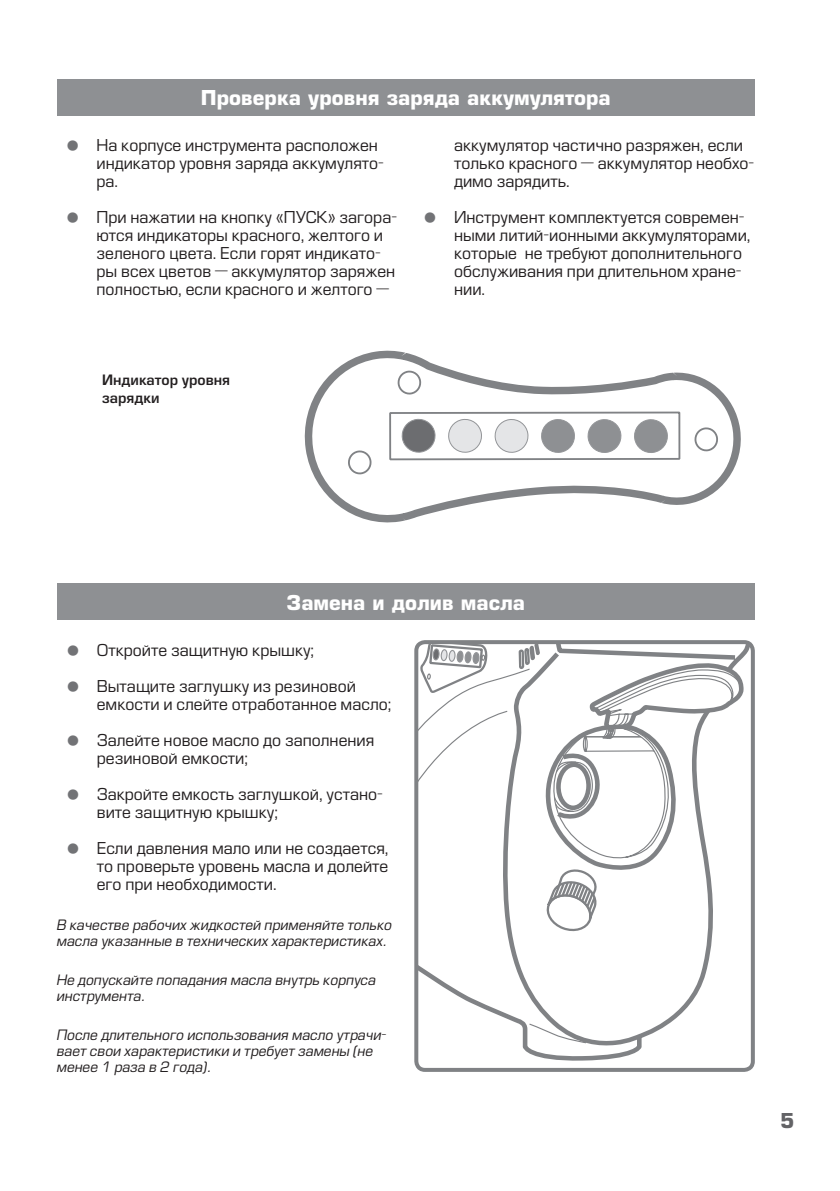
<style>
.page{position:relative;width:840px;height:1191px;background:#fff}
.page>*{position:absolute;margin:0;border:0;box-sizing:border-box;transform-origin:0 0}
.t1{font:700 20px "Europe";color:#fff}
.t2{font:700 20px "Europe";color:#636366}
.t3{font:16px/18px "Europe";color:#231f20}
.t4{font:italic 14px/16px "Europe";color:#231f20}
.t5{font:14px/18px "Europe Demi";color:#231f20}
.s1{font-size:48px;color:#727376}
</style>
<div class="page">
<svg style="left:419px;top:642px;width:333px;height:417px"></svg>
<svg style="left:501px;top:932px;width:142px;height:117px"></svg>
<svg style="left:419px;top:668px;width:168px;height:375px"></svg>
<svg style="left:420px;top:645px;width:325px;height:287px"></svg>
<div style="left:414px;top:640px;width:340px;height:431px;border:4px solid #808285;border-radius:9px"></div>
<svg style="left:304px;top:354px;width:436px;height:169px"></svg>
<svg style="left:346px;top:369px;width:372px;height:107px"></svg>
<div style="left:57px;top:79px;width:697px;height:36px;background:#8e9093"></div>
<div style="left:57px;top:583px;width:697px;height:36px;background:#8e9093"></div>
<p class="t1" style="left:201px;top:86px;width:411px">Проверка уровня заряда аккумулятора</p>
<p class="t3" style="left:454px;top:137px;width:301px">аккумулятор частично разряжен, если только красного — аккумулятор необхо&shy;димо зарядить.</p>
<p class="t3" style="left:454px;top:209px;width:298px;text-indent:-40px"><span class="s1">•</span> Инструмент комплектуется современ&shy;ными литий-ионными аккумуляторами, которые не требуют дополнительного обслуживания при длительном хране&shy;нии.</p>
<p class="t3" style="left:96px;top:137px;width:289px;text-indent:-40px"><span class="s1">•</span> На корпусе инструмента расположен индикатор уровня заряда аккумулято&shy;ра.</p>
<p class="t3" style="left:96px;top:209px;width:302px;text-indent:-40px"><span class="s1">•</span> При нажатии на кнопку «ПУСК» загора&shy;ются индикаторы красного, желтого и зеленого цвета. Если горят индикато&shy;ры всех цветов — аккумулятор заряжен полностью, если красного и желтого —</p>
<p class="t5" style="left:102px;top:371px;width:129px">Индикатор уровня зарядки</p>
<p class="t1" style="left:286px;top:590px;width:240px">Замена и долив масла</p>
<p class="t3" style="left:57px;top:641px;width:258px"><span class="s1">•</span> Откройте защитную крышку;</p>
<p class="t3" style="left:97px;top:677px;width:296px;text-indent:-40px"><span class="s1">•</span> Вытащите заглушку из резиновой емкости и слейте отработанное масло;</p>
<p class="t3" style="left:97px;top:731px;width:279px;text-indent:-40px"><span class="s1">•</span> Залейте новое масло до заполнения резиновой емкости;</p>
<p class="t3" style="left:97px;top:785px;width:287px;text-indent:-40px"><span class="s1">•</span> Закройте емкость заглушкой, устано&shy;вите защитную крышку;</p>
<p class="t3" style="left:97px;top:839px;width:293px;text-align:justify;text-indent:-40px"><span class="s1">•</span> Если давления мало или не создается, то проверьте уровень масла и долейте его при необходимости.</p>
<p class="t4" style="left:57px;top:917px;width:336px">В качестве рабочих жидкостей применяйте только масла указанные в технических характеристиках.</p>
<p class="t4" style="left:57px;top:972px;width:320px">Не допускайте попадания масла внутрь корпуса инструмента.</p>
<p class="t4" style="left:57px;top:1026px;width:331px">После длительного использования масло утрачи&shy;вает свои характеристики и требует замены (не менее 1 раза в 2 года).</p>
<p class="t2" style="left:779px;top:1108px;width:16px">5</p>
</div>
